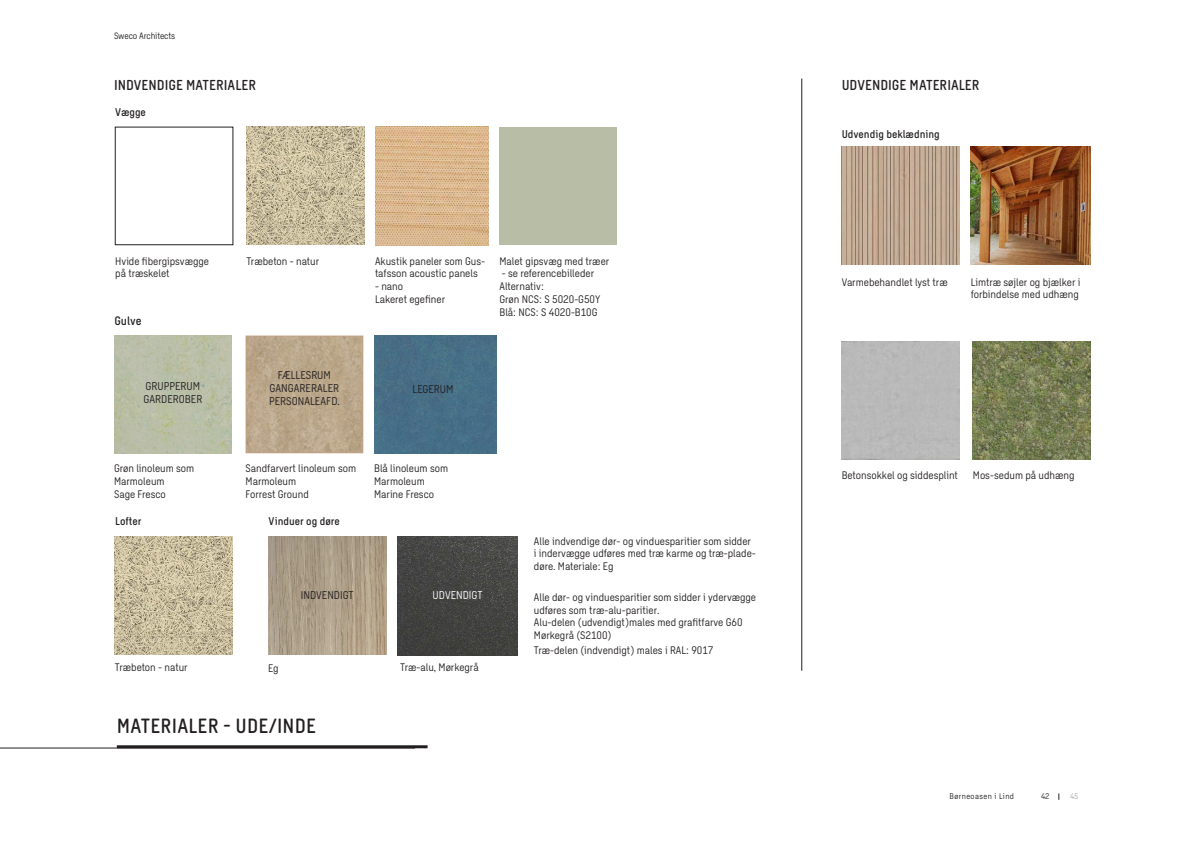
<style>
.page{position:relative;width:1191px;height:842px;background:#fff}
.page>*{position:absolute;margin:0;border:0;box-sizing:border-box;transform-origin:0 0}
.Overskrift{font:500 20px "Sweco Sans";letter-spacing:.01em;color:#231f20}
.t1{font:500 14px "Sweco Sans";color:#231f20}
.t2{font:500 12px "Sweco Sans";letter-spacing:-.005em;color:#231f20}
.t3{font:11px "Sweco Sans";color:#231f20}
.t4{font:500 11px "Sweco Sans";color:#231f20}
.t5{font:11px "Sweco Sans";color:#fff}
.t6{font:10.6px/12.8px "Sweco Sans";color:#231f20}
.t7{font:9px "Sweco Sans";letter-spacing:-.01em;color:#231f20}
.t8{font:8px "Sweco Sans";letter-spacing:.05em;color:#231f20}
.t9{font:8px "Sweco Sans";color:#a8a9ad}
</style>
<div class="page">
<hr style="left:0;top:748px;width:415px;height:1px;background:#231f20">
<hr style="left:117px;top:745px;width:310px;height:3px;background:#231f20">
<div style="left:115px;top:127px;width:118px;height:118px;border:1px solid #231f20"></div>
<div style="left:499px;top:127px;width:118px;height:118px;background:#b8bda6"></div>
<img style="left:973px;top:342px;width:117px;height:117px">
<img style="left:115px;top:536px;width:118px;height:118px">
<img style="left:246px;top:127px;width:118px;height:118px">
<img style="left:375px;top:127px;width:113px;height:118px">
<hr style="left:801px;top:79px;width:1px;height:592px;background:#231f20">
<img style="left:841px;top:147px;width:118px;height:117px">
<img style="left:970px;top:147px;width:120px;height:117px">
<img style="left:114px;top:336px;width:118px;height:117px">
<img style="left:248px;top:338px;width:113px;height:113px">
<div style="left:246px;top:336px;width:117px;height:117px;border:1px solid #c2a283"></div>
<div style="left:374px;top:335px;width:122px;height:118px;background:#476f87"></div>
<img style="left:268px;top:536px;width:118px;height:118px">
<img style="left:398px;top:536px;width:119px;height:119px">
<p class="t7" style="left:114px;top:30px;width:63px">Sweco Architects</p>
<p class="t1" style="left:114px;top:77px;width:144px">INDVENDIGE MATERIALER</p>
<p class="t4" style="left:115px;top:106px;width:32px">Vægge</p>
<p class="t6" style="left:115px;top:254px;width:95px">Hvide fibergipsvægge</p>
<p class="t6" style="left:115px;top:267px;width:56px">på træskelet</p>
<p class="t2" style="left:114px;top:314px;width:29px">Gulve</p>
<p class="t3" style="left:146px;top:380px;width:56px">GRUPPERUM</p>
<p class="t3" style="left:143px;top:393px;width:60px">GARDEROBER</p>
<p class="t6" style="left:246px;top:254px;width:74px">Træbeton - natur</p>
<p class="t6" style="left:375px;top:254px;width:112px">Akustik paneler som Gus&shy;tafsson acoustic panels</p>
<p class="t6" style="left:375px;top:280px;width:30px">- nano</p>
<p class="t6" style="left:375px;top:293px;width:72px">Lakeret egefiner</p>
<p class="t6" style="left:499px;top:254px;width:111px">Malet gipsvæg med træer</p>
<p class="t6" style="left:502px;top:267px;width:94px">- se referencebilleder</p>
<p class="t6" style="left:499px;top:280px;width:46px">Alternativ:</p>
<p class="t6" style="left:499px;top:293px;width:102px">Grøn NCS: S 5020-G50Y</p>
<p class="t6" style="left:499px;top:305px;width:100px">Blå: NCS: S 4020-B10G</p>
<p class="t3" style="left:278px;top:369px;width:54px">FÆLLESRUM</p>
<p class="t3" style="left:270px;top:382px;width:71px">GANGARERALER</p>
<p class="t3" style="left:269px;top:395px;width:72px">PERSONALEAFD.</p>
<p class="t3" style="left:412px;top:383px;width:43px">LEGERUM</p>
<p class="t6" style="left:114px;top:462px;width:82px">Grøn linoleum som</p>
<p class="t6" style="left:114px;top:475px;width:52px">Marmoleum</p>
<p class="t6" style="left:114px;top:487px;width:53px">Sage Fresco</p>
<p class="t6" style="left:246px;top:462px;width:112px">Sandfarvert linoleum som<br>Marmoleum</p>
<p class="t6" style="left:246px;top:487px;width:65px">Forrest Ground</p>
<p class="t6" style="left:374px;top:462px;width:75px">Blå linoleum som</p>
<p class="t6" style="left:374px;top:475px;width:52px">Marmoleum</p>
<p class="t6" style="left:374px;top:487px;width:61px">Marine Fresco</p>
<p class="t4" style="left:115px;top:515px;width:28px">Lofter</p>
<p class="t4" style="left:268px;top:515px;width:73px">Vinduer og døre</p>
<p class="t3" style="left:301px;top:589px;width:54px">INDVENDIGT</p>
<p class="t5" style="left:432px;top:589px;width:51px">UDVENDIGT</p>
<p class="t6" style="left:115px;top:661px;width:74px">Træbeton - natur</p>
<p class="t6" style="left:268px;top:662px;width:12px">Eg</p>
<p class="t6" style="left:400px;top:661px;width:80px">Træ-alu, Mørkegrå</p>
<p class="Overskrift" style="left:117px;top:714px;width:201px">MATERIALER - UDE/INDE</p>
<p class="t6" style="left:534px;top:534px;width:223px">Alle indvendige dør- og vinduesparitier som sidder i indervægge udføres med træ karme og træ-plade&shy;døre. Materiale: Eg</p>
<p class="t6" style="left:534px;top:591px;width:224px">Alle dør- og vinduesparitier som sidder i ydervægge udføres som træ-alu-paritier.</p>
<p class="t6" style="left:534px;top:616px;width:210px">Alu-delen (udvendigt)males med grafitfarve G60<br>Mørkegrå (S2100)</p>
<p class="t6" style="left:534px;top:644px;width:181px">Træ-delen (indvendigt) males i RAL: 9017</p>
<p class="t1" style="left:841px;top:77px;width:139px">UDVENDIGE MATERIALER</p>
<p class="t4" style="left:841px;top:128px;width:100px">Udvendig beklædning</p>
<p class="t6" style="left:841px;top:276px;width:108px">Varmebehandlet lyst træ</p>
<p class="t6" style="left:970px;top:276px;width:111px">Limtræ søjler og bjælker i forbindelse med udhæng</p>
<p class="t6" style="left:841px;top:469px;width:118px">Betonsokkel og siddesplint</p>
<p class="t6" style="left:973px;top:469px;width:103px">Mos-sedum på udhæng</p>
<p class="t8" style="left:949px;top:791px;width:66px">Børneoasen i Lind</p>
<p class="t8" style="left:1041px;top:791px;width:10px">42</p>
<p class="t9" style="left:1070px;top:791px;width:10px">45</p>
</div>
